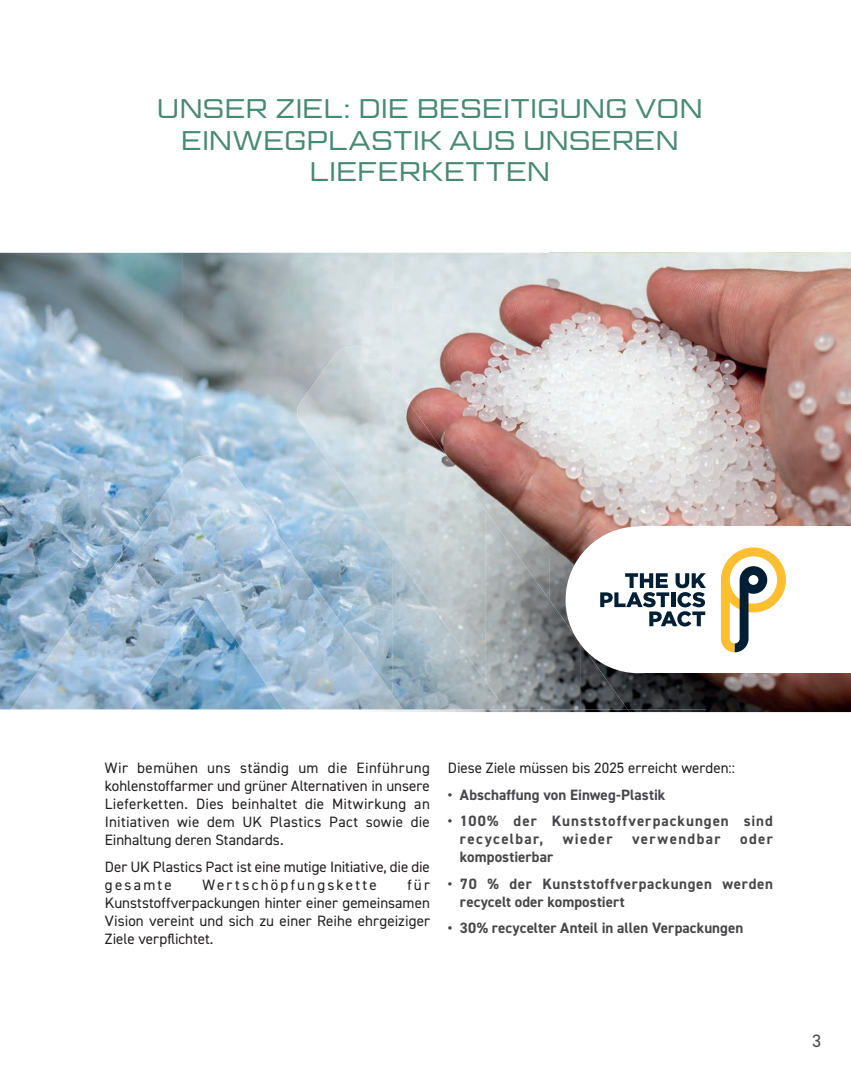
<style>
.page{position:relative;width:851px;height:1072px;background:#fff}
.page>*{position:absolute;margin:0;border:0;box-sizing:border-box;transform-origin:0 0}
.t1{font:300 27px/31.5px "Geom Graphic";letter-spacing:.005em;color:#488974;text-align:center}
.t2{font:18px "DIN2014";color:#47474a}
.t3{font:15px/18px "DIN2014";letter-spacing:.005em;color:#231f20;text-align:justify}
.t4{font:700 15px "DIN2014";letter-spacing:.005em;color:#47474a}
.t5{font:700 15px/18px "DIN2014";letter-spacing:.025em;color:#47474a}
.t6{font:700 15px/18px "DIN2014";letter-spacing:.07em;color:#47474a}
.t7{font:15px "DIN2014";letter-spacing:.15em;color:#231f20}
.t8{font:700 15px "DIN2014";letter-spacing:.09em;color:#47474a}
</style>
<div class="page">
<img style="left:0;top:253px;width:183px;height:456px">
<svg style="left:0;top:709px;width:183px;height:1px"></svg>
<img style="left:140px;top:468px;width:43px;height:228px">
<img style="left:97px;top:528px;width:43px;height:181px">
<img style="left:54px;top:588px;width:43px;height:121px">
<img style="left:11px;top:649px;width:43px;height:60px">
<img style="left:183px;top:709px;width:667px;height:3px">
<img style="left:235px;top:253px;width:615px;height:152px">
<img style="left:183px;top:253px;width:52px;height:202px">
<img style="left:445px;top:405px;width:405px;height:152px">
<img style="left:438px;top:405px;width:7px;height:38px">
<img style="left:235px;top:405px;width:105px;height:152px">
<img style="left:340px;top:502px;width:52px;height:145px">
<img style="left:392px;top:554px;width:52px;height:155px">
<img style="left:549px;top:557px;width:301px;height:152px">
<img style="left:315px;top:557px;width:25px;height:29px">
<img style="left:183px;top:658px;width:52px;height:51px">
<img style="left:444px;top:681px;width:41px;height:28px">
<img style="left:235px;top:658px;width:36px;height:51px">
<svg style="left:497px;top:697px;width:165px;height:16px"></svg>
<img style="left:283px;top:709px;width:121px;height:3px">
<img style="left:183px;top:455px;width:88px;height:203px">
<img style="left:271px;top:524px;width:44px;height:185px">
<img style="left:315px;top:586px;width:44px;height:123px">
<img style="left:359px;top:647px;width:44px;height:62px">
<img style="left:248px;top:658px;width:23px;height:33px">
<img style="left:505px;top:709px;width:124px;height:3px">
<img style="left:296px;top:346px;width:142px;height:156px">
<img style="left:438px;top:443px;width:47px;height:238px">
<img style="left:485px;top:510px;width:48px;height:199px">
<img style="left:357px;top:502px;width:81px;height:52px">
<img style="left:532px;top:576px;width:48px;height:133px">
<img style="left:394px;top:553px;width:44px;height:62px">
<img style="left:580px;top:645px;width:47px;height:64px">
<div style="left:565px;top:526px;width:147px;height:147px;background:#fff;border-radius:50%"></div>
<div style="left:638px;top:526px;width:212px;height:147px;background:#fff"></div>
<svg style="left:720px;top:547px;width:65px;height:105px"></svg>
<svg style="left:600px;top:573px;width:105px;height:53px"></svg>
<h1 class="t1" style="left:157px;top:93px;width:547px">UNSER ZIEL: DIE BESEITIGUNG VON<br>EINWEGPLASTIK AUS UNSEREN<br>LIEFERKETTEN</h1>
<p class="t3" style="left:105px;top:758px;width:326px">Wir bemühen uns ständig um die Einführung kohlenstoffarmer und grüner Alternativen in unsere Lieferketten. Dies beinhaltet die Mitwirkung an Initiativen wie dem UK Plastics Pact sowie die Einhaltung deren Standards.</p>
<p class="t3" style="left:105px;top:857px;width:326px">Der UK Plastics Pact ist eine mutige Initiative, die die gesamte</p>
<p class="t3" style="left:105px;top:875px;width:326px;text-indent:302px">für Kunststoffverpackungen hinter einer gemeinsamen Vision vereint und sich zu einer Reihe ehrgeiziger Ziele verpflichtet.</p>
<p class="t7" style="left:202px;top:875px;width:176px">Wertschöpfungskette</p>
<p class="t3" style="left:448px;top:758px;width:288px">Diese Ziele müssen bis 2025 erreicht werden: :</p>
<p class="t4" style="left:448px;top:784px;width:219px">• Abschaffung von Einweg-Plastik</p>
<p class="t6" style="left:460px;top:811px;width:314px;text-indent:-12px">• 100% der Kunststoffverpackungen sind recycelbar,</p>
<p class="t5" style="left:562px;top:829px;width:51px">wieder</p>
<p class="t8" style="left:632px;top:829px;width:90px">verwendbar</p>
<p class="t5" style="left:740px;top:829px;width:34px">oder</p>
<p class="t4" style="left:460px;top:847px;width:95px">kompostierbar</p>
<p class="t5" style="left:460px;top:874px;width:314px;text-indent:-12px">• 70 % der Kunststoffverpackungen werden recycelt oder kompostiert</p>
<p class="t4" style="left:448px;top:918px;width:297px">• 30% recycelter Anteil in allen Verpackungen</p>
<p class="t2" style="left:812px;top:1029px;width:10px">3</p>
</div>
